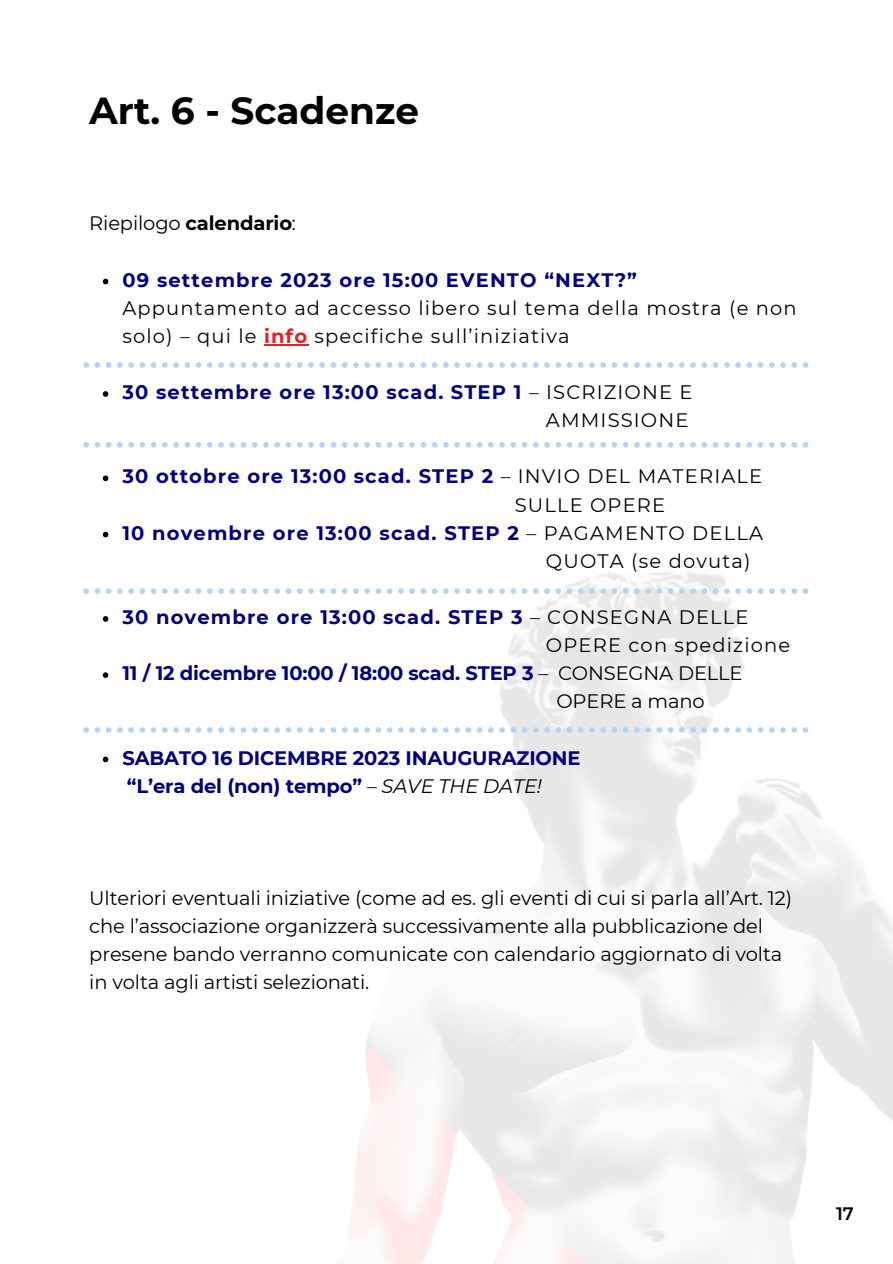
<style>
.page{position:relative;width:893px;height:1264px;background:#fff}
.page>*{position:absolute;margin:0;border:0;box-sizing:border-box;transform-origin:0 0}
.t1{font:700 37.5px "Montserrat";color:#000}
.t2{font:19.5px/28px "Montserrat";letter-spacing:-.005em;color:#000}
.t3{font:700 19.5px "Montserrat";letter-spacing:.06em;color:#000080}
.t4{font:19.5px/28px "Montserrat";letter-spacing:.06em;color:#000}
.t5{font:700 19.5px "Montserrat";letter-spacing:-.005em;color:#000080}
.t6{font:600 18px "Montserrat";color:#000}
.s1{font-weight:700}
.s2{font-weight:700;color:#e12324}
.s3{font-weight:400;color:#000}
.s4{font-weight:400;font-style:italic;color:#000}
</style>
<div class="page">
<svg style="left:103px;top:279px;width:5px;height:5px"></svg>
<hr style="left:264px;top:344px;width:44px;height:1px;background:#e12324">
<svg style="left:103px;top:391px;width:5px;height:6px"></svg>
<svg style="left:103px;top:475px;width:5px;height:6px"></svg>
<svg style="left:103px;top:531px;width:5px;height:6px"></svg>
<svg style="left:103px;top:616px;width:5px;height:5px"></svg>
<svg style="left:103px;top:672px;width:5px;height:6px"></svg>
<svg style="left:103px;top:756px;width:5px;height:6px"></svg>
<svg style="left:83px;top:362px;width:725px;height:6px"></svg>
<svg style="left:83px;top:442px;width:725px;height:5px"></svg>
<svg style="left:83px;top:588px;width:725px;height:6px"></svg>
<svg style="left:83px;top:727px;width:725px;height:5px"></svg>
<h1 class="t1" style="left:89px;top:84px;width:331px">Art. 6 - Scadenze</h1>
<p class="t2" style="left:89px;top:209px;width:208px">Riepilogo <span class="s1">calendario</span>:</p>
<p class="t3" style="left:122px;top:265px;width:516px">09 settembre 2023 ore 15:00 EVENTO “NEXT?”</p>
<p class="t4" style="left:122px;top:293px;width:676px">Appuntamento ad accesso libero sul tema della mostra (e non solo) – qui le <span class="s2">info</span> specifiche sull’iniziativa</p>
<p class="t3" style="left:122px;top:378px;width:571px">30 settembre ore 13:00 scad. STEP 1 <span class="s3">– ISCRIZIONE E</span></p>
<p class="t4" style="left:546px;top:405px;width:144px">AMMISSIONE</p>
<p class="t3" style="left:122px;top:462px;width:641px">30 ottobre ore 13:00 scad. STEP 2 <span class="s3">– INVIO DEL MATERIALE</span></p>
<p class="t4" style="left:514px;top:490px;width:152px">SULLE OPERE</p>
<p class="t3" style="left:122px;top:518px;width:642px">10 novembre ore 13:00 scad. STEP 2 <span class="s3">– PAGAMENTO DELLA</span></p>
<p class="t4" style="left:546px;top:546px;width:206px">QUOTA (se dovuta)</p>
<p class="t3" style="left:122px;top:603px;width:627px">30 novembre ore 13:00 scad. STEP 3 <span class="s3">– CONSEGNA DELLE</span></p>
<p class="t5" style="left:122px;top:659px;width:621px">11 / 12 dicembre 10:00 / 18:00 scad. STEP 3 <span class="s3">– CONSEGNA DELLE</span></p>
<p class="t4" style="left:546px;top:630px;width:246px">OPERE con spedizione</p>
<p class="t2" style="left:556px;top:686px;width:150px">OPERE a mano</p>
<p class="t5" style="left:122px;top:743px;width:459px">SABATO 16 DICEMBRE 2023 INAUGURAZIONE</p>
<p class="t5" style="left:127px;top:771px;width:416px">“L’era del (non) tempo” <span class="s3">–</span> <span class="s4">SAVE THE DATE!</span></p>
<p class="t2" style="left:89px;top:883px;width:704px">Ulteriori eventuali iniziative (come ad es. gli eventi di cui si parla all’Art. 12) che l’associazione organizzerà successivamente alla pubblicazione del presene bando verranno comunicate con calendario aggiornato di volta in volta agli artisti selezionati.</p>
<p class="t6" style="left:835px;top:1201px;width:19px">17</p>
</div>
